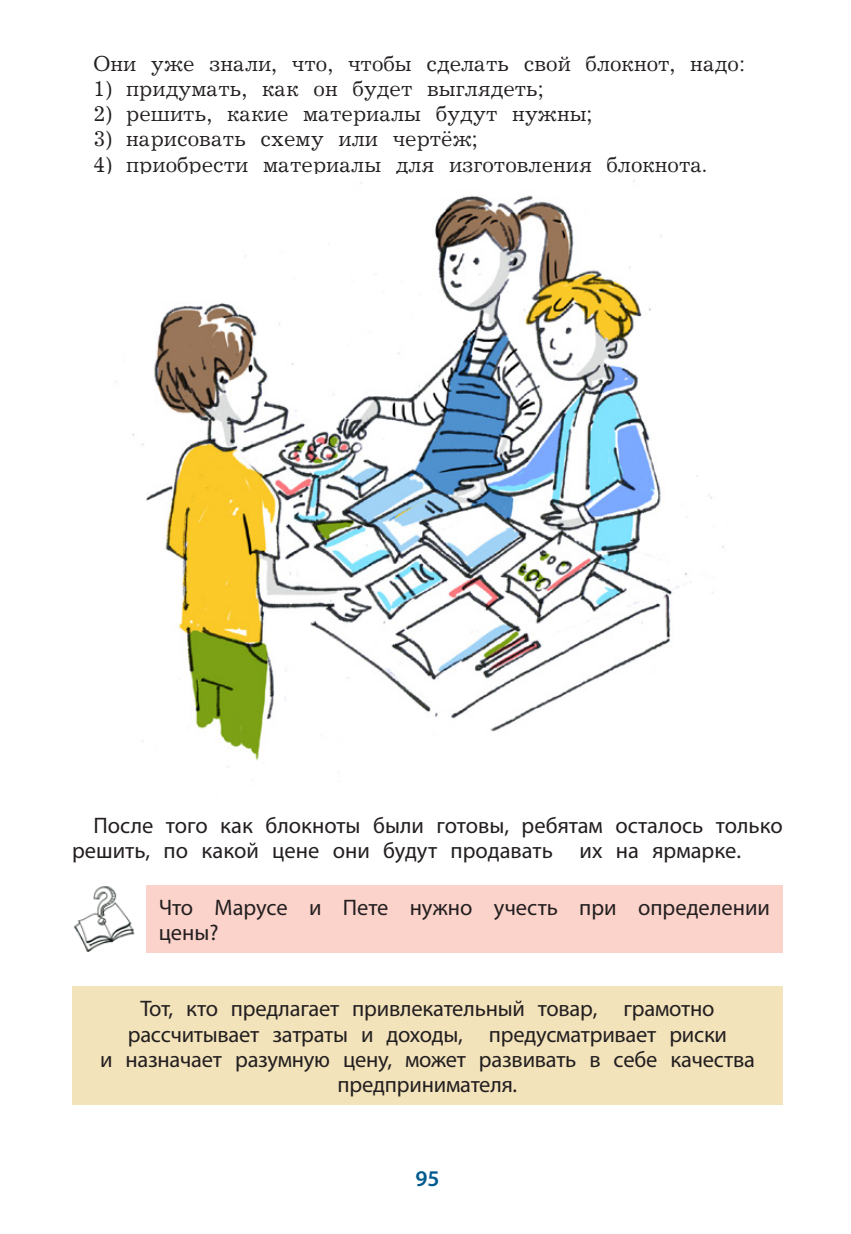
<style>
.page{position:relative;width:851px;height:1234px;background:#fff}
.page>*{position:absolute;margin:0;border:0;box-sizing:border-box;transform-origin:0 0}
.t1{font:22.5px/25.2px "Myriad Pro";letter-spacing:-.01em;color:#231f20}
.t2{font:22.5px "Journal C";color:#231f20}
.t3{font:600 22.5px "Myriad Pro";color:#005b8f}
</style>
<div class="page">
<img style="left:115px;top:180px;width:609px;height:600px">
<div style="left:146px;top:885px;width:636px;height:67px;background:#fcd3ca"></div>
<img style="left:74px;top:886px;width:61px;height:66px">
<div style="left:72px;top:986px;width:710px;height:118px;background:#f3e3bb"></div>
<p class="t2" style="left:93px;top:51px;width:653px">Они уже знали, что, чтобы сделать свой блокнот, надо:</p>
<p class="t2" style="left:93px;top:77px;width:452px">1) придумать, как он будет выглядеть;</p>
<p class="t2" style="left:93px;top:102px;width:500px">2) решить, какие материалы будут нужны;</p>
<p class="t2" style="left:93px;top:127px;width:386px">3) нарисовать схему или чертёж;</p>
<p class="t2" style="left:93px;top:152px;width:614px">4) приобрести материалы для изготовления блокнота.</p>
<p class="t1" style="left:72px;top:812px;width:712px;text-indent:21px">После того как блокноты были готовы, ребятам осталось только решить, по какой цене они будут продавать их на ярмарке.</p>
<p class="t1" style="left:159px;top:894px;width:612px">Что Марусе и Пете нужно учесть при определении цены?</p>
<p class="t1" style="left:100px;top:995px;width:656px;text-align:center">Тот, кто предлагает привлекательный товар, грамотно рассчитывает затраты и доходы, предусматривает риски<br>и назначает разумную цену, может развивать в себе качества предпринимателя.</p>
<p class="t3" style="left:415px;top:1163px;width:26px">95</p>
</div>
